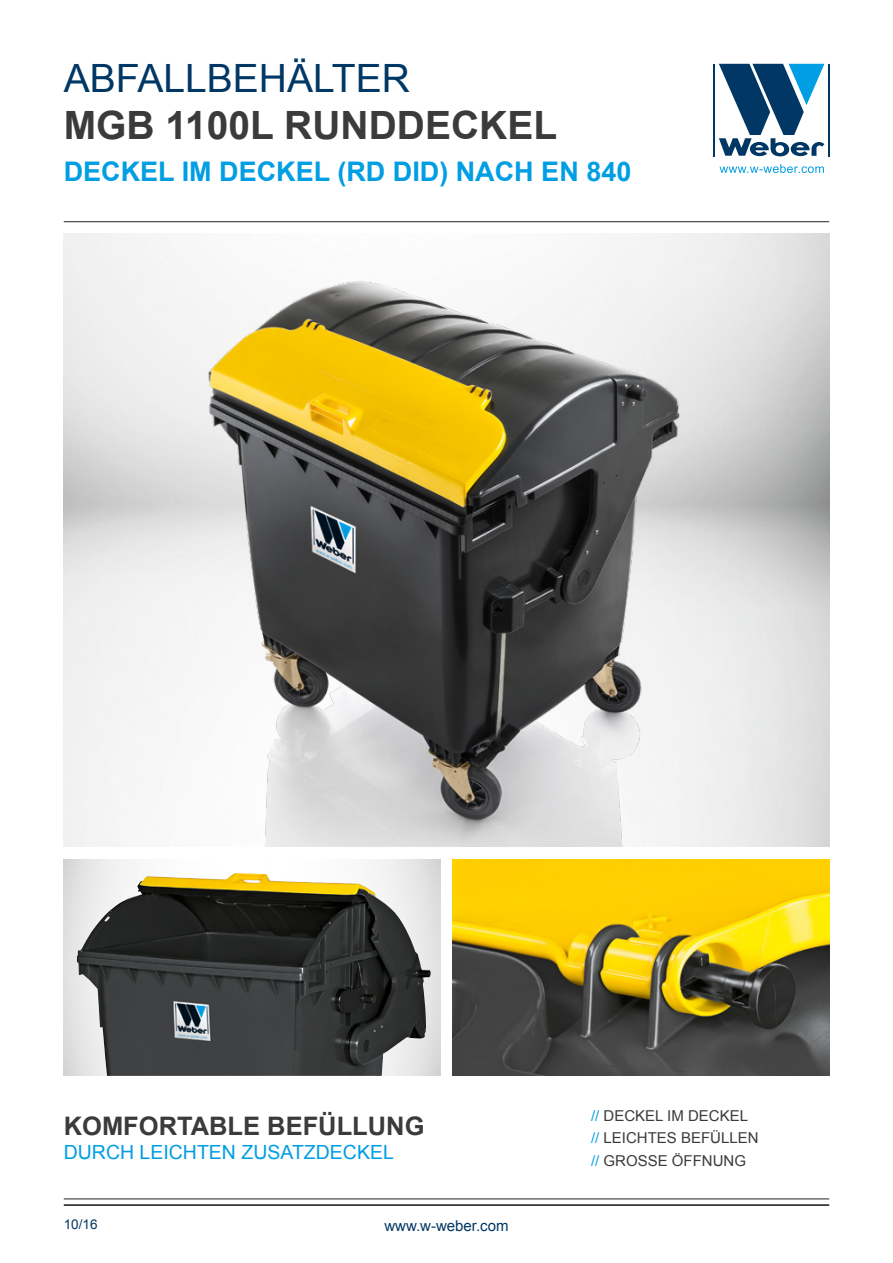
<style>
.page{position:relative;width:893px;height:1263px;background:#fff}
.page>*{position:absolute;margin:0;border:0;box-sizing:border-box;transform-origin:0 0}
.t1{font:700 39px "Arial";color:#3b3b3a}
.t2{font:39px "Arial";color:#003764}
.t3{font:700 27px "Arial";color:#009ee3}
.t4{font:700 25.5px "Arial";color:#3b3b3a}
.t5{font:19.5px "Arial";color:#009ee3}
.t6{font:15px/22.5px "Arial";color:#3b3b3a}
.t7{font:15px "Arial";color:#003764}
.t8{font:13.5px "Arial";color:#003764}
.s1{color:#009ee3}
</style>
<div class="page">
<hr style="left:64px;top:1198px;width:765px;height:1px;background:#3b3b3a">
<hr style="left:64px;top:1204px;width:765px;height:2px;background:#3b3b3a">
<img style="left:453px;top:859px;width:376px;height:217px">
<svg style="left:719px;top:164px;width:105px;height:9px"></svg>
<svg style="left:719px;top:64px;width:105px;height:92px"></svg>
<hr style="left:714px;top:64px;width:1px;height:92px;background:#003764">
<hr style="left:828px;top:64px;width:1px;height:92px;background:#003764">
<hr style="left:64px;top:221px;width:765px;height:1px;background:#3b3b3a">
<img style="left:77px;top:873px;width:354px;height:203px">
<img style="left:191px;top:234px;width:508px;height:612px">
<h1 class="t2" style="left:64px;top:53px;width:348px">ABFALLBEHÄLTER</h1>
<h1 class="t1" style="left:64px;top:100px;width:495px">MGB 1100L RUNDDECKEL</h1>
<h2 class="t3" style="left:64px;top:154px;width:569px">DECKEL IM DECKEL (RD DID) NACH EN 840</h2>
<h3 class="t4" style="left:64px;top:1110px;width:362px">KOMFORTABLE BEFÜLLUNG</h3>
<h3 class="t5" style="left:64px;top:1139px;width:332px">DURCH LEICHTEN ZUSATZDECKEL</h3>
<p class="t8" style="left:64px;top:1216px;width:35px">10/16</p>
<p class="t7" style="left:384px;top:1215px;width:126px">www.w-weber.com</p>
<p class="t6" style="left:591px;top:1104px;width:169px"><span class="s1">//</span> DECKEL IM DECKEL <span class="s1">//</span> LEICHTES BEFÜLLEN <span class="s1">//</span> GROSSE ÖFFNUNG</p>
</div>
